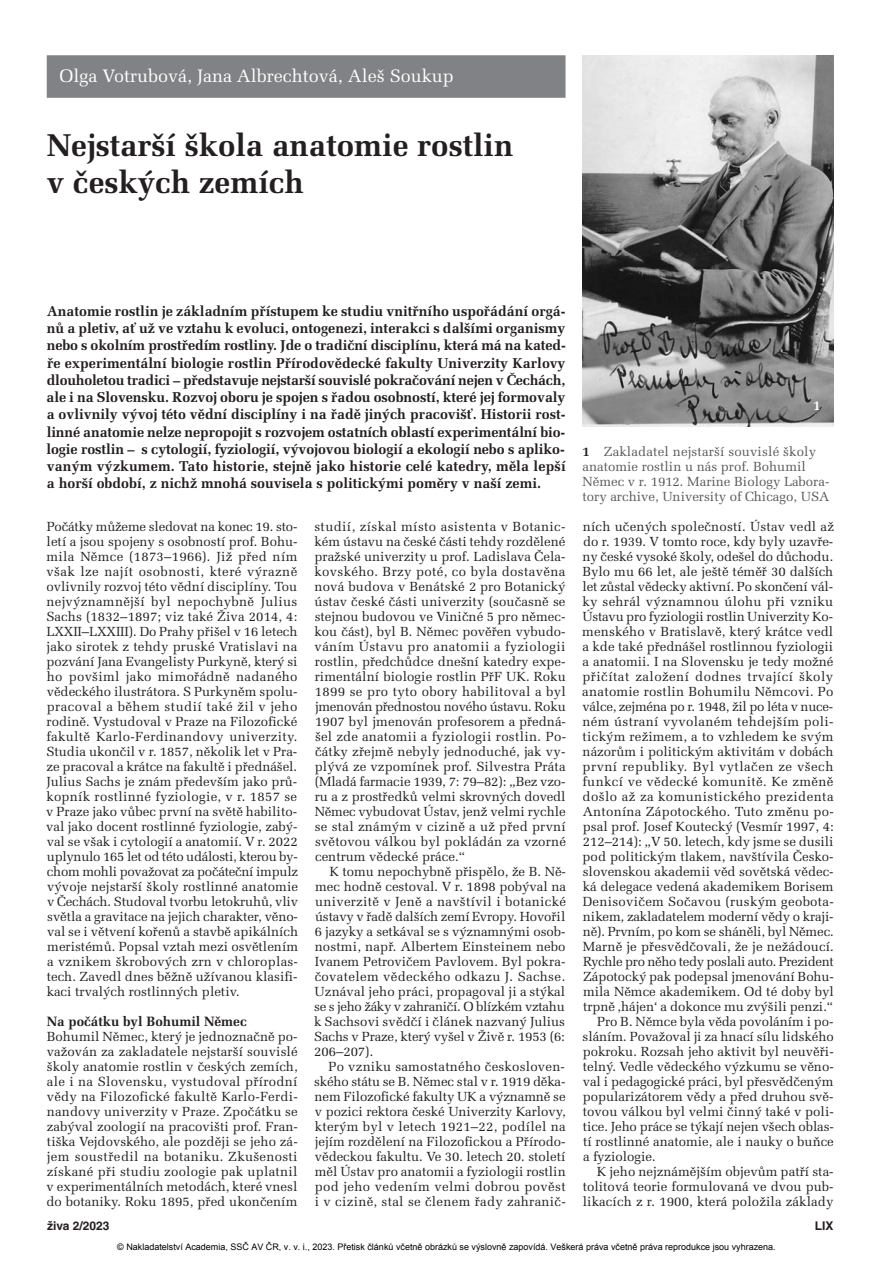
<style>
.page{position:relative;width:893px;height:1263px;background:#fff}
.page>*{position:absolute;margin:0;border:0;box-sizing:border-box;transform-origin:0 0}
.t1{font:700 31.5px/37.5px "Melior CE";color:#231f20}
.t2{font:18px "Melior CE";color:#fff}
.t3{font:700 14.25px/17.2px "Melior CE";color:#231f20;text-align:justify}
.t4{font:700 13.5px "Melior CE";color:#231f20}
.t5{font:700 13.5px "Melior CE";color:#fff}
.t6{font:13.2px/15px "Melior CE";color:#231f20;text-align:justify}
.t7{font:13.2px/15px "Melior CE";color:#57585a}
.t8{font:13.2px "Melior CE";letter-spacing:.03em;color:#231f20}
.t9{font:13.2px "Melior CE";letter-spacing:-.02em;color:#231f20}
.t10{font:13.2px "Melior CE";letter-spacing:.02em;color:#231f20}
.t11{font:13.2px "Melior CE";letter-spacing:.025em;color:#231f20}
.t12{font:13.2px "Melior CE";letter-spacing:-.025em;color:#231f20}
.t13{font:700 12px "Helvetica CE";color:#231f20}
.t14{font:9px "Arial";color:#000}
.s1{font-weight:700;color:#231f20}
</style>
<div class="page">
<div style="left:47px;top:55px;width:519px;height:43px;background:#808285"></div>
<img style="left:583px;top:55px;width:250px;height:371px">
<h2 class="t2" style="left:60px;top:70px;width:396px">Olga Votrubová, Jana Albrechtová, Aleš Soukup</h2>
<h1 class="t1" style="left:47px;top:130px;width:468px">Nejstarší škola anatomie rostlin v českých zemích</h1>
<p class="t3" style="left:46px;top:304px;width:521px">Anatomie rostlin je základním přístupem ke studiu vnitřního uspořádání orgá&shy;nů a pletiv, ať už ve vztahu k evoluci, ontogenezi, interakci s dalšími organismy nebo s okolním prostředím rostliny. Jde o tradiční disciplínu, která má na kated&shy;ře experimentální biologie rostlin Přírodovědecké fakulty Univerzity Karlovy dlouholetou tradici – představuje nejstarší souvislé pokračování nejen v Čechách, ale i na Slovensku. Rozvoj oboru je spojen s řadou osobností, které jej formovaly a ovlivnily vývoj této vědní disciplíny i na řadě jiných pracovišť. Historii rost&shy;linné anatomie nelze nepropojit s rozvojem ostatních oblastí experimentální bio&shy;logie rostlin – s cytologií, fyziologií, vývojovou biologií a ekologií nebo s apliko&shy;vaným výzkumem. Tato historie, stejně jako historie celé katedry, měla lepší a horší období, z nichž mnohá souvisela s politickými poměry v naší zemi.</p>
<p class="t6" style="left:46px;top:521px;width:253px">Počátky můžeme sledovat na konec 19. sto&shy;letí a jsou spojeny s osobností prof. Bohu&shy;mila Němce (1873–1966). Již před ním však lze najít osobnosti, které výrazně ovlivnily rozvoj této vědní disciplíny. Tou nejvýznamnější byl nepochybně Julius Sachs (1832–1897; viz také Živa 2014, 4:<br>LXXII–LXXIII). Do Prahy přišel v 16 letech jako sirotek z tehdy pruské Vratislavi na pozvání Jana Evangelisty Purkyně, který si ho povšiml jako mimořádně nadaného vědeckého ilustrátora. S Purkyněm spolu&shy;pracoval a během studií také žil v jeho rodině. Vystudoval v Praze na Filozofické fakultě Karlo-Ferdinandovy univerzity.<br>Studia ukončil v r. 1857, několik let v Pra&shy;ze pracoval a krátce na fakultě i přednášel.<br>Julius Sachs je znám především jako prů&shy;kopník rostlinné fyziologie, v r. 1857 se v Praze jako vůbec první na světě habilito&shy;val jako docent rostlinné fyziologie, zabý&shy;val se však i cytologií a anatomií. V r. 2022 uplynulo 165 let od této události, kterou by - chom mohli považovat za počáteční impulz vývoje nejstarší školy rostlinné anatomie v Čechách. Studoval tvorbu letokruhů, vliv světla a gravitace na jejich charakter, věno&shy;val se i větvení kořenů a stavbě apikálních meristémů. Popsal vztah mezi osvětlením a vznikem škrobových zrn v chloroplas&shy;tech. Zavedl dnes běžně užívanou klasifi&shy;kaci trvalých rostlinných pletiv.</p>
<p class="t4" style="left:47px;top:1017px;width:202px">Na počátku byl Bohumil Němec</p>
<p class="t6" style="left:47px;top:1031px;width:253px">Bohumil Němec, který je jednoznačně po - važován za zakladatele nejstarší souvislé školy anatomie rostlin v českých zemích, ale i na Slovensku, vystudoval přírodní vědy na Filozofické fakultě Karlo-Ferdi&shy;nandovy univerzity v Praze. Zpočátku se zabýval zoologií na pracovišti prof. Fran&shy;tiška Vejdovského, ale později se jeho zá - jem soustředil na botaniku. Zkušenosti získané při studiu zoologie pak uplatnil v experimentálních metodách, které vnesl do botaniky. Roku 1895, před ukončením</p>
<p class="t6" style="left:314px;top:521px;width:253px">studií, získal místo asistenta v Botanic&shy;kém ústavu na české části tehdy rozdělené pražské univerzity u prof. Ladislava Čela&shy;kovského. Brzy poté, co byla dostavěna nová budova v Benátské 2 pro Botanický ústav české části univerzity (současně se stejnou budovou ve Viničné 5 pro němec&shy;kou část), byl B. Ně mec pověřen vybudo&shy;váním Ústavu pro anatomii a fyziologii rostlin, předchůdce dnešní katedry expe&shy;rimentální biologie rostlin PřF UK. Roku 1899 se pro tyto obory habilitoval a byl jmenován přednostou nového ústavu. Roku 1907 byl jmenován profesorem a předná&shy;šel zde anatomii a fy ziologii rostlin. Po - čátky zřejmě nebyly jednoduché, jak vy - plývá ze vzpomínek prof. Silvestra Práta (Mladá farmacie 1939, 7: 79–82): „Bez vzo&shy;ru a z prostředků velmi skrovných dovedl Němec vybudovat Ústav, jenž velmi rychle se stal známým v cizině a už před první světovou válkou byl pokládán za vzorné centrum vědecké práce.“</p>
<p class="t6" style="left:314px;top:866px;width:253px;text-indent:15px">K tomu nepochybně přispělo, že B. Ně - mec hodně cestoval. V r. 1898 pobýval na univerzitě v Jeně a navštívil i botanické ústavy v řadě dalších zemí Evropy. Hovořil 6 jazyky a setkával se s významnými osob&shy;nostmi, např. Albertem Einsteinem nebo Ivanem Petrovičem Pavlovem. Byl pokra&shy;čovatelem vědeckého odkazu J. Sachse.<br>Uznával jeho práci, propagoval ji a stýkal se s jeho žáky v zahraničí. O blízkém vztahu k Sachsovi svědčí i článek nazvaný Julius Sachs v Praze, který vyšel v Živě r. 1953 (6:<br>206–207).</p>
<p class="t6" style="left:314px;top:1061px;width:253px;text-indent:14px">Po vzniku samostatného českosloven&shy;ského státu se B. Němec stal v r. 1919 děka&shy;nem Filozofické fakulty UK a významně se v pozici rektora české Univerzity Karlovy, kterým byl v letech 1921–22, podílel na jejím rozdělení na Filozofickou a Přírodo&shy;vědeckou fakultu. Ve 30. letech 20. století měl Ústav pro anatomii a fyziologii rostlin pod jeho vedením velmi dobrou pověst i v cizině, stal se členem řady zahranič-</p>
<p class="t5" style="left:813px;top:401px;width:9px">1</p>
<p class="t7" style="left:582px;top:446px;width:248px"><span class="s1">1</span> Zakladatel nejstarší souvislé školy anatomie rostlin u nás prof. Bohumil Němec v r. 1912. Marine Biology Labora&shy;tory archive, University of Chicago, USA</p>
<p class="t6" style="left:583px;top:521px;width:253px">ních učených společností. Ústav vedl až</p>
<p class="t6" style="left:583px;top:536px;width:252px">do r. 1939. V tomto roce, kdy byly uzavře-</p>
<p class="t6" style="left:582px;top:551px;width:252px">ny české vysoké školy, odešel do důchodu.</p>
<p class="t6" style="left:582px;top:566px;width:252px">Bylo mu 66 let, ale ještě téměř 30 dalších</p>
<p class="t6" style="left:582px;top:581px;width:252px">let zůstal vědecky aktivní. Po skončení vál-</p>
<p class="t10" style="left:582px;top:597px;width:252px">ky sehrál významnou úlohu při vzniku</p>
<p class="t9" style="left:582px;top:612px;width:252px">Ústavu pro fyziologii rostlin Univerzity Ko -</p>
<p class="t6" style="left:582px;top:626px;width:252px">menského v Bratislavě, který krátce vedl</p>
<p class="t6" style="left:582px;top:641px;width:252px">a kde také přednášel rostlinnou fyziologii</p>
<p class="t6" style="left:582px;top:656px;width:252px">a anatomii. I na Slovensku je tedy možné</p>
<p class="t8" style="left:582px;top:672px;width:252px">přičítat založení dodnes trvající školy</p>
<p class="t6" style="left:582px;top:686px;width:253px">anatomie rostlin Bohumilu Němcovi. Po</p>
<p class="t9" style="left:583px;top:702px;width:252px">válce, zejména po r. 1948, žil po léta v nuce-</p>
<p class="t11" style="left:582px;top:717px;width:253px">ném ústraní vyvolaném tehdejším poli-</p>
<p class="t6" style="left:583px;top:731px;width:252px">tickým režimem, a to vzhledem ke svým</p>
<p class="t6" style="left:583px;top:746px;width:252px">názorům i politickým aktivitám v dobách</p>
<p class="t8" style="left:583px;top:762px;width:252px">první republiky. Byl vytlačen ze všech</p>
<p class="t11" style="left:582px;top:777px;width:252px">funkcí ve vědecké komunitě. Ke změně</p>
<p class="t8" style="left:583px;top:792px;width:252px">došlo až za komunistického prezidenta</p>
<p class="t6" style="left:583px;top:806px;width:253px">Antonína Zápotockého. Tuto změnu po -</p>
<p class="t6" style="left:583px;top:821px;width:252px">psal prof. Josef Koutecký (Vesmír 1997, 4:</p>
<p class="t6" style="left:583px;top:836px;width:252px">212–214): „V 50. letech, kdy jsme se dusili</p>
<p class="t6" style="left:583px;top:851px;width:253px">pod politickým tlakem, navštívila Česko-</p>
<p class="t6" style="left:583px;top:866px;width:252px">slovenskou akademii věd sovětská vědec-</p>
<p class="t6" style="left:583px;top:881px;width:252px">ká delegace vedená akademikem Borisem</p>
<p class="t10" style="left:583px;top:897px;width:252px">Denisovičem Sočavou (ruským geobota -</p>
<p class="t6" style="left:583px;top:911px;width:252px">nikem, zakladatelem moderní vědy o kraji-</p>
<p class="t6" style="left:583px;top:926px;width:252px">ně). Prvním, po kom se sháněli, byl Němec.</p>
<p class="t6" style="left:583px;top:941px;width:253px">Marně je přesvědčovali, že je nežádoucí.</p>
<p class="t12" style="left:583px;top:957px;width:252px">Rychle pro něho tedy poslali auto. Prezident</p>
<p class="t6" style="left:583px;top:971px;width:252px">Zápotocký pak podepsal jmenování Bohu-</p>
<p class="t6" style="left:583px;top:986px;width:252px">mila Němce akademikem. Od té doby byl</p>
<p class="t6" style="left:583px;top:1001px;width:252px">trpně ‚hájen‘ a dokonce mu zvýšili penzi.“</p>
<p class="t6" style="left:597px;top:1016px;width:238px">Pro B. Němce byla věda povoláním i po -</p>
<p class="t6" style="left:583px;top:1031px;width:253px">sláním. Považoval ji za hnací sílu lidského</p>
<p class="t6" style="left:583px;top:1046px;width:252px">pokroku. Rozsah jeho aktivit byl neuvěři-</p>
<p class="t6" style="left:583px;top:1061px;width:252px">telný. Vedle vědeckého výzkumu se věno-</p>
<p class="t6" style="left:583px;top:1076px;width:252px">val i pedagogické práci, byl přesvědčeným</p>
<p class="t6" style="left:583px;top:1091px;width:252px">popularizátorem vědy a před druhou svě-</p>
<p class="t6" style="left:583px;top:1106px;width:253px">tovou válkou byl velmi činný také v poli-</p>
<p class="t6" style="left:583px;top:1121px;width:252px">tice. Jeho práce se týkají nejen všech oblas-</p>
<p class="t6" style="left:583px;top:1136px;width:252px">tí rostlinné anatomie, ale i nauky o buňce</p>
<p class="t6" style="left:583px;top:1151px;width:74px">a fyziologie.</p>
<p class="t6" style="left:597px;top:1166px;width:238px">K jeho nejznámějším objevům patří sta-</p>
<p class="t6" style="left:583px;top:1181px;width:252px">tolitová teorie formulovaná ve dvou pub-</p>
<p class="t6" style="left:583px;top:1196px;width:252px">likacích z r. 1900, která položila základy</p>
<p class="t13" style="left:47px;top:1221px;width:64px">živa 2/2023</p>
<p class="t13" style="left:815px;top:1221px;width:20px">LIX</p>
<p class="t14" style="left:117px;top:1241px;width:660px">© Nakladatelství Academia, SSČ AV ČR, v. v. i., 2023. Přetisk článků včetně obrázků se výslovně zapovídá. Veškerá práva včetně práva reprodukce jsou vyhrazena.</p>
</div>
